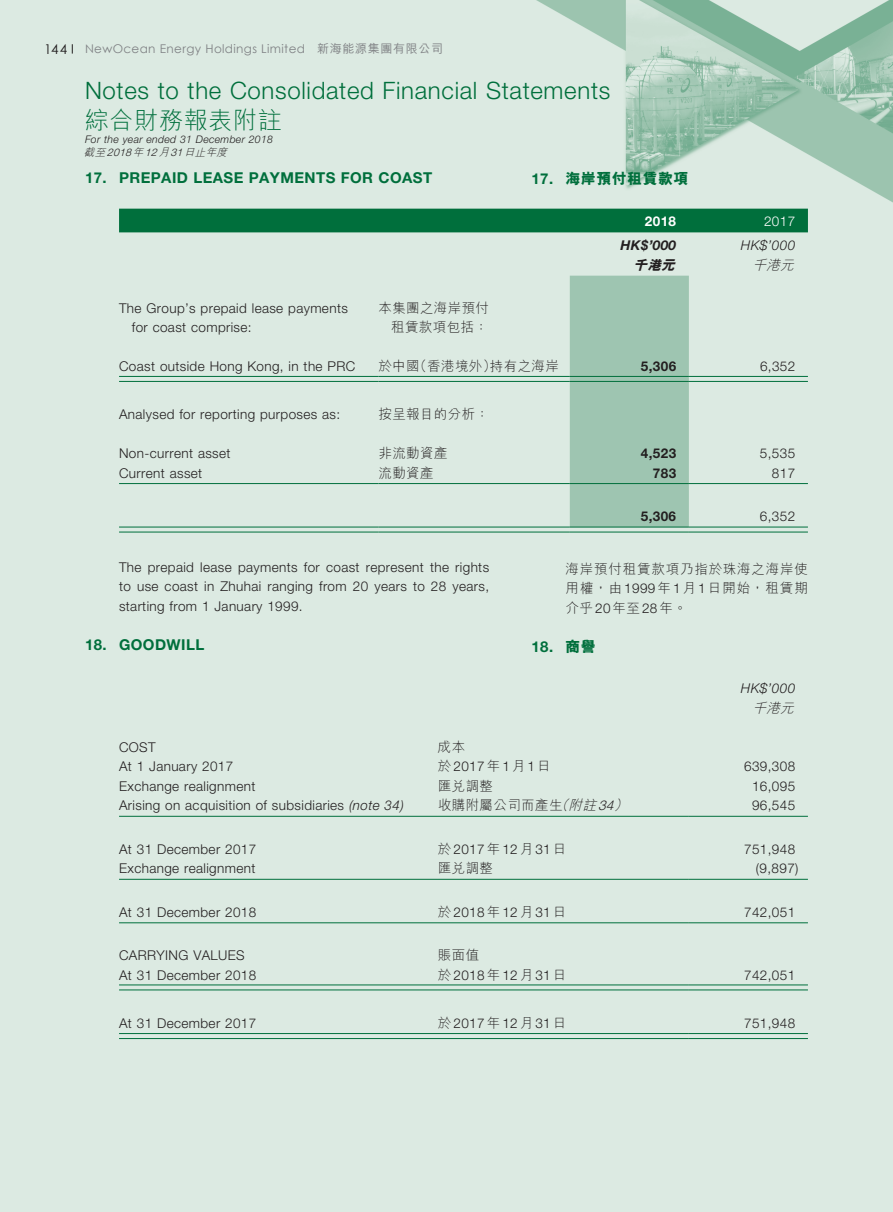
<style>
.page{position:relative;width:893px;height:1212px;background:#dceae2}
.page>*{position:absolute;margin:0;border:0;box-sizing:border-box;transform-origin:0 0}
.t1{font:300 24px "Helvetica Neue";letter-spacing:.03em;color:#006f3c}
.t2{font:300 24px "M Hei HK";letter-spacing:.03em;color:#006f3c}
.t3{font:700 15px "Helvetica Neue";letter-spacing:.03em;color:#006f3c}
.t4{font:800 15px "M Hei HK";letter-spacing:.03em;color:#006f3c}
.t5{font:300 13.5px/19.5px "Helvetica Neue";letter-spacing:.03em;color:#231f20}
.t6{font:300 13.5px/19.5px "M Hei HK";letter-spacing:.03em;color:#231f20;text-align:right}
.t7{font:700 13.5px "Helvetica Neue";letter-spacing:.03em;color:#231f20}
.t8{font:italic 300 13.5px "Helvetica Neue";letter-spacing:.03em;color:#231f20}
.t9{font:italic 700 13.5px "Helvetica Neue";color:#231f20}
.t10{font:italic 300 13.5px "M Hei HK";color:#231f20}
.t11{font:700 13.5px "Helvetica Neue";color:#fff}
.t12{font:300 13.5px "Helvetica Neue";color:#fff}
.t13{font:13.5px "Century Gothic";color:#231f20}
.t14{font:italic 800 13.5px "M Hei HK";color:#231f20}
.t15{font:12px "Century Gothic";letter-spacing:.03em;color:#808285}
.t16{font:italic 300 10.5px "Helvetica Neue";letter-spacing:.03em;color:#231f20}
.t17{font:italic 300 10.5px "M Hei HK";color:#231f20}
.s1{font-family:"M Hei HK";font-weight:500}
.s2{font-family:"Helvetica Neue"}
.s3{font-family:"Helvetica Neue";font-weight:700}
.s4{font-family:"M Hei HK"}
.s5{font-style:italic}
.s6{font-family:"Helvetica Neue";font-style:italic}
.s7{font-family:"M Hei HK";font-weight:800}
</style>
<div class="page">
<div style="left:119px;top:209px;width:689px;height:23px;background:#006f3c"></div>
<div style="left:570px;top:276px;width:119px;height:250px;background:#9ec5b1"></div>
<hr style="left:119px;top:376px;width:259px;height:1px;background:#006f3c">
<hr style="left:119px;top:381px;width:259px;height:1px;background:#006f3c">
<hr style="left:378px;top:376px;width:192px;height:1px;background:#006f3c">
<hr style="left:378px;top:381px;width:192px;height:1px;background:#006f3c">
<hr style="left:570px;top:376px;width:119px;height:1px;background:#006f3c">
<hr style="left:570px;top:381px;width:119px;height:1px;background:#006f3c">
<hr style="left:689px;top:376px;width:119px;height:1px;background:#006f3c">
<hr style="left:689px;top:381px;width:119px;height:1px;background:#006f3c">
<hr style="left:119px;top:483px;width:259px;height:1px;background:#006f3c">
<hr style="left:378px;top:483px;width:192px;height:1px;background:#006f3c">
<hr style="left:570px;top:483px;width:119px;height:1px;background:#006f3c">
<hr style="left:689px;top:483px;width:119px;height:1px;background:#006f3c">
<hr style="left:119px;top:526px;width:259px;height:1px;background:#006f3c">
<hr style="left:119px;top:531px;width:259px;height:1px;background:#006f3c">
<hr style="left:378px;top:526px;width:192px;height:1px;background:#006f3c">
<hr style="left:378px;top:531px;width:192px;height:1px;background:#006f3c">
<hr style="left:570px;top:526px;width:119px;height:1px;background:#006f3c">
<hr style="left:570px;top:531px;width:119px;height:1px;background:#006f3c">
<hr style="left:689px;top:526px;width:119px;height:1px;background:#006f3c">
<hr style="left:689px;top:531px;width:119px;height:1px;background:#006f3c">
<hr style="left:119px;top:816px;width:319px;height:1px;background:#006f3c">
<hr style="left:438px;top:816px;width:251px;height:1px;background:#006f3c">
<hr style="left:689px;top:816px;width:119px;height:1px;background:#006f3c">
<hr style="left:119px;top:879px;width:319px;height:1px;background:#006f3c">
<hr style="left:438px;top:879px;width:251px;height:1px;background:#006f3c">
<hr style="left:689px;top:879px;width:119px;height:1px;background:#006f3c">
<hr style="left:119px;top:922px;width:319px;height:1px;background:#006f3c">
<hr style="left:438px;top:922px;width:251px;height:1px;background:#006f3c">
<hr style="left:689px;top:922px;width:119px;height:1px;background:#006f3c">
<hr style="left:119px;top:984px;width:319px;height:1px;background:#006f3c">
<hr style="left:119px;top:989px;width:319px;height:1px;background:#006f3c">
<hr style="left:438px;top:984px;width:251px;height:1px;background:#006f3c">
<hr style="left:438px;top:989px;width:251px;height:1px;background:#006f3c">
<hr style="left:689px;top:984px;width:119px;height:1px;background:#006f3c">
<hr style="left:689px;top:989px;width:119px;height:1px;background:#006f3c">
<hr style="left:119px;top:1033px;width:319px;height:1px;background:#006f3c">
<hr style="left:119px;top:1038px;width:319px;height:1px;background:#006f3c">
<hr style="left:438px;top:1033px;width:251px;height:1px;background:#006f3c">
<hr style="left:438px;top:1038px;width:251px;height:1px;background:#006f3c">
<hr style="left:689px;top:1033px;width:119px;height:1px;background:#006f3c">
<hr style="left:689px;top:1038px;width:119px;height:1px;background:#006f3c">
<p class="t13" style="left:44px;top:40px;width:25px">144</p>
<p class="t15" style="left:85px;top:40px;width:359px">NewOcean Energy Holdings Limited <span class="s1">新海能源集團有限公司</span></p>
<h1 class="t1" style="left:85px;top:76px;width:527px">Notes to the Consolidated Financial Statements</h1>
<h1 class="t2" style="left:85px;top:104px;width:198px">綜合財務報表附註</h1>
<p class="t16" style="left:85px;top:133px;width:190px">For the year ended 31 December 2018</p>
<p class="t17" style="left:84px;top:145px;width:148px">截至<span class="s2">2018</span>年<span class="s2">12</span>月<span class="s2">31</span>日止年度</p>
<p class="t3" style="left:85px;top:168px;width:349px">17. PREPAID LEASE PAYMENTS FOR COAST</p>
<p class="t4" style="left:531px;top:168px;width:158px"><span class="s3">17.</span> 海岸預付租賃款項</p>
<p class="t11" style="left:645px;top:213px;width:33px">2018</p>
<p class="t12" style="left:764px;top:213px;width:33px">2017</p>
<p class="t9" style="left:620px;top:237px;width:57px">HK$’000</p>
<p class="t8" style="left:741px;top:237px;width:56px">HK$’000</p>
<p class="t14" style="left:633px;top:256px;width:48px">千港元</p>
<p class="t10" style="left:752px;top:255px;width:48px">千港元</p>
<p class="t5" style="left:132px;top:298px;width:218px;text-indent:-13px">The Group’s prepaid lease payments for coast comprise:</p>
<p class="t6" style="left:378px;top:298px;width:112px">本集團之海岸預付租賃款項包括：</p>
<p class="t5" style="left:119px;top:356px;width:238px">Coast outside Hong Kong, in the PRC</p>
<p class="t6" style="left:378px;top:356px;width:182px">於中國（香港境外）持有之海岸</p>
<p class="t7" style="left:641px;top:358px;width:37px">5,306</p>
<p class="t5" style="left:760px;top:356px;width:37px">6,352</p>
<p class="t5" style="left:119px;top:404px;width:223px">Analysed for reporting purposes as:</p>
<p class="t6" style="left:378px;top:404px;width:112px">按呈報目的分析：</p>
<p class="t5" style="left:119px;top:443px;width:113px">Non-current asset</p>
<p class="t6" style="left:378px;top:443px;width:71px">非流動資產</p>
<p class="t7" style="left:641px;top:445px;width:37px">4,523</p>
<p class="t5" style="left:760px;top:443px;width:37px">5,535</p>
<p class="t5" style="left:119px;top:463px;width:85px">Current asset</p>
<p class="t6" style="left:378px;top:462px;width:57px">流動資產</p>
<p class="t7" style="left:653px;top:464px;width:25px">783</p>
<p class="t5" style="left:772px;top:463px;width:25px">817</p>
<p class="t7" style="left:641px;top:508px;width:37px">5,306</p>
<p class="t5" style="left:760px;top:506px;width:37px">6,352</p>
<p class="t5" style="left:119px;top:557px;width:372px;text-align:justify">The prepaid lease payments for coast represent the rights to use coast in Zhuhai ranging from 20 years to 28 years, starting from 1 January 1999.</p>
<p class="t3" style="left:85px;top:635px;width:121px">18. GOODWILL</p>
<p class="t8" style="left:741px;top:680px;width:56px">HK$’000</p>
<p class="t10" style="left:752px;top:698px;width:48px">千港元</p>
<p class="t5" style="left:119px;top:737px;width:38px">COST</p>
<p class="t6" style="left:438px;top:737px;width:29px">成本</p>
<p class="t5" style="left:119px;top:756px;width:116px">At 1 January 2017</p>
<p class="t5" style="left:438px;top:756px;width:114px"><span class="s4">於</span>2017<span class="s4">年</span>1<span class="s4">月</span>1<span class="s4">日</span></p>
<p class="t5" style="left:744px;top:756px;width:53px">639,308</p>
<p class="t5" style="left:119px;top:776px;width:138px">Exchange realignment</p>
<p class="t6" style="left:438px;top:776px;width:57px">匯兌調整</p>
<p class="t5" style="left:752px;top:776px;width:45px">16,095</p>
<p class="t5" style="left:119px;top:795px;width:286px">Arising on acquisition of subsidiaries <span class="s5">(note 34)</span></p>
<p class="t6" style="left:438px;top:795px;width:196px">收購附屬公司而產生<span class="s5">（附註</span><span class="s6">34</span><span class="s5">）</span></p>
<p class="t5" style="left:752px;top:795px;width:45px">96,545</p>
<p class="t5" style="left:119px;top:839px;width:139px">At 31 December 2017</p>
<p class="t5" style="left:438px;top:839px;width:130px"><span class="s4">於</span>2017<span class="s4">年</span>12<span class="s4">月</span>31<span class="s4">日</span></p>
<p class="t5" style="left:744px;top:839px;width:53px">751,948</p>
<p class="t5" style="left:119px;top:858px;width:138px">Exchange realignment</p>
<p class="t6" style="left:438px;top:858px;width:57px">匯兌調整</p>
<p class="t5" style="left:756px;top:858px;width:44px">(9,897)</p>
<p class="t5" style="left:119px;top:902px;width:139px">At 31 December 2018</p>
<p class="t5" style="left:438px;top:902px;width:130px"><span class="s4">於</span>2018<span class="s4">年</span>12<span class="s4">月</span>31<span class="s4">日</span></p>
<p class="t5" style="left:744px;top:902px;width:53px">742,051</p>
<p class="t5" style="left:119px;top:945px;width:127px">CARRYING VALUES</p>
<p class="t6" style="left:438px;top:945px;width:43px">賬面值</p>
<p class="t5" style="left:119px;top:965px;width:139px">At 31 December 2018</p>
<p class="t5" style="left:438px;top:965px;width:130px"><span class="s4">於</span>2018<span class="s4">年</span>12<span class="s4">月</span>31<span class="s4">日</span></p>
<p class="t5" style="left:744px;top:965px;width:53px">742,051</p>
<p class="t5" style="left:119px;top:1013px;width:139px">At 31 December 2017</p>
<p class="t5" style="left:438px;top:1013px;width:130px"><span class="s4">於</span>2017<span class="s4">年</span>12<span class="s4">月</span>31<span class="s4">日</span></p>
<p class="t5" style="left:744px;top:1013px;width:53px">751,948</p>
<p class="t6" style="left:566px;top:558px;width:244px;text-align:justify">海岸預付租賃款項乃指於珠海之海岸使用權，由<span class="s2">1999</span>年<span class="s2">1</span>月<span class="s2">1</span>日開始，租賃期介乎<span class="s2">20</span>年至<span class="s2">28</span>年。</p>
<p class="t3" style="left:531px;top:637px;width:66px">18. <span class="s7">商譽</span></p>
</div>
